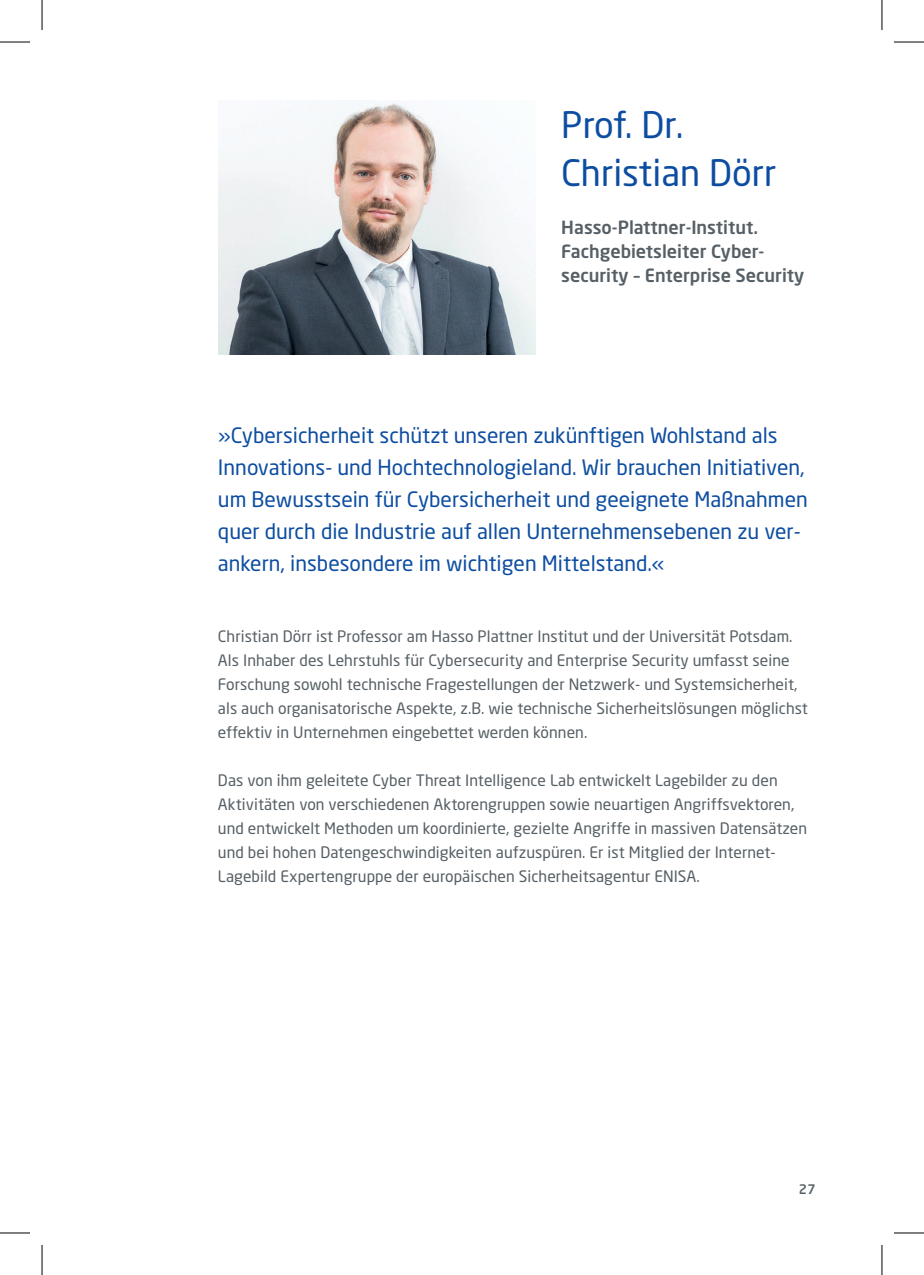
<style>
.page{position:relative;width:924px;height:1275px;background:#fff}
.page>*{position:absolute;margin:0;border:0;box-sizing:border-box;transform-origin:0 0}
.t1{font:36px/48px "Neo Sans";color:#0d4da1}
.t2{font:21px/32px "Neo Sans";color:#0d4da1}
.t3{font:500 18px/24px "Neo Sans";color:#555f65}
.t4{font:15.6px/24px "Neo Sans";letter-spacing:.005em;color:#555f65}
.t5{font:500 13px "Neo Sans";color:#555f65}
</style>
<div class="page">
<img style="left:218px;top:102px;width:317px;height:252px">
<hr style="left:0;top:42px;width:30px;height:1px;background:#000">
<hr style="left:893px;top:42px;width:30px;height:1px;background:#000">
<hr style="left:0;top:1232px;width:30px;height:1px;background:#000">
<hr style="left:893px;top:1232px;width:30px;height:1px;background:#000">
<hr style="left:42px;top:0;width:1px;height:30px;background:#000">
<hr style="left:42px;top:1245px;width:1px;height:30px;background:#000">
<hr style="left:881px;top:0;width:1px;height:30px;background:#000">
<hr style="left:881px;top:1245px;width:1px;height:30px;background:#000">
<h1 class="t1" style="left:561px;top:100px;width:216px">Prof. Dr.<br>Christian Dörr</h1>
<p class="t3" style="left:561px;top:215px;width:244px">Hasso-Plattner-Institut.<br>Fachgebietsleiter Cyber&shy;security – Enterprise Security</p>
<p class="t2" style="left:218px;top:418px;width:591px">»Cybersicherheit schützt unseren zukünftigen Wohlstand als Innovations- und Hochtechnologieland. Wir brauchen Initiativen, um Bewusstsein für Cybersicherheit und geeignete Maßnahmen quer durch die Industrie auf allen Unternehmensebenen zu ver&shy;ankern, insbesondere im wichtigen Mittelstand.«</p>
<p class="t4" style="left:218px;top:624px;width:591px">Christian Dörr ist Professor am Hasso Plattner Institut und der Universität Potsdam.<br>Als Inhaber des Lehrstuhls für Cybersecurity and Enterprise Security umfasst seine Forschung sowohl technische Fragestellungen der Netzwerk- und Systemsicherheit, als auch organisatorische Aspekte, z.B. wie technische Sicherheitslösungen möglichst effektiv in Unternehmen eingebettet werden können.</p>
<p class="t4" style="left:218px;top:768px;width:590px">Das von ihm geleitete Cyber Threat Intelligence Lab entwickelt Lagebilder zu den Aktivitäten von verschiedenen Aktorengruppen sowie neuartigen Angriffsvektoren, und entwickelt Methoden um koordinierte, gezielte Angriffe in massiven Datensätzen und bei hohen Datengeschwindigkeiten aufzuspüren. Er ist Mitglied der Internet-Lagebild Expertengruppe der europäischen Sicherheitsagentur ENISA.</p>
<p class="t5" style="left:798px;top:1181px;width:18px">27</p>
</div>
